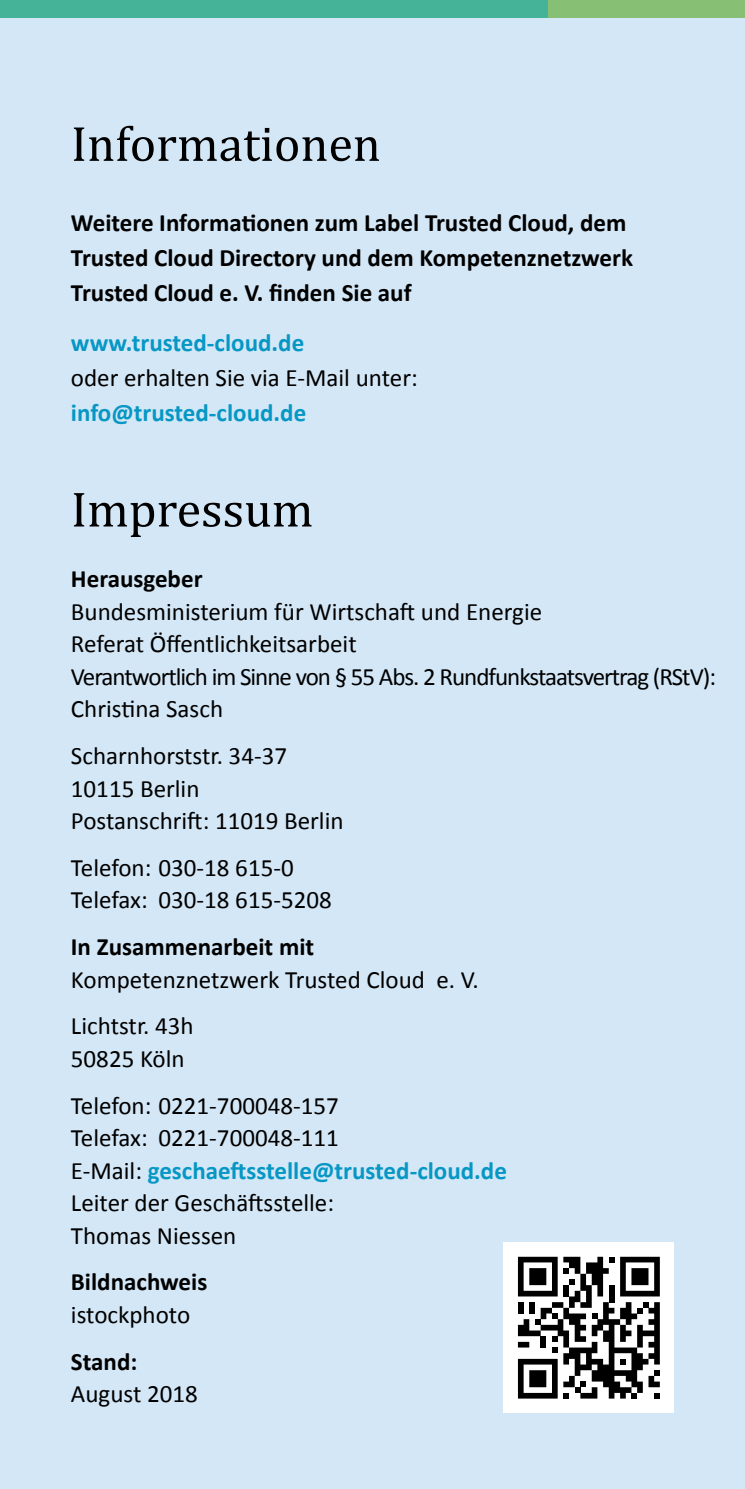
<style>
.page{position:relative;width:745px;height:1489px;background:#fff}
.page>*{position:absolute;margin:0;border:0;box-sizing:border-box;transform-origin:0 0}
.t1{font:50px "Cambria";color:#000}
.t2{font:25px/32.5px "Calibri";color:#000}
.t3{font:700 25px/35px "Calibri";color:#000}
.t4{font:700 25px "Calibri";color:#0697c5}
.s1{font-weight:700;color:#0697c5}
</style>
<div class="page">
<div style="left:0;top:0;width:744px;height:1488px;background:#d4e7f6"></div>
<div style="left:0;top:0;width:548px;height:18px;background:#45b397"></div>
<div style="left:548px;top:0;width:196px;height:18px;background:#87c074"></div>
<div style="left:503px;top:1242px;width:170px;height:170px;background:#fff"></div>
<svg style="left:517px;top:1256px;width:142px;height:142px"></svg>
<h1 class="t1" style="left:71px;top:114px;width:311px">Informationen</h1>
<p class="t3" style="left:71px;top:205px;width:563px">Weitere Informationen zum Label Trusted Cloud, dem<br>Trusted Cloud Directory und dem Kompetenznetzwerk<br>Trusted Cloud e. V. finden Sie auf</p>
<p class="t4" style="left:71px;top:327px;width:235px">www.trusted-cloud.de</p>
<p class="t2" style="left:71px;top:362px;width:348px">oder erhalten Sie via E-Mail unter:</p>
<p class="t4" style="left:71px;top:397px;width:237px">info@trusted-cloud.de</p>
<h1 class="t1" style="left:71px;top:480px;width:244px">Impressum</h1>
<p class="t3" style="left:71px;top:561px;width:133px">Herausgeber</p>
<p class="t2" style="left:71px;top:595px;width:646px">Bundesministerium für Wirtschaft und Energie<br>Referat Öffentlichkeitsarbeit<br>Verantwortlich im Sinne von § 55 Abs. 2 Rundfunkstaatsvertrag (RStV):<br>Christina Sasch</p>
<p class="t2" style="left:71px;top:739px;width:274px">Scharnhorststr. 34-37<br>10115 Berlin<br>Postanschrift: 11019 Berlin</p>
<p class="t2" style="left:71px;top:851px;width:262px">Telefon: 030-18 615-0<br>Telefax: 030-18 615-5208</p>
<p class="t3" style="left:71px;top:929px;width:244px">In Zusammenarbeit mit</p>
<p class="t2" style="left:71px;top:955px;width:409px;line-height:46.8px">Kompetenznetzwerk Trusted Cloud e. V.<br>Lichtstr. 43h</p>
<p class="t2" style="left:71px;top:1035px;width:269px;line-height:46.8px">50825 Köln<br>Telefon: 0221-700048-157</p>
<p class="t2" style="left:71px;top:1121px;width:437px">Telefax: 0221-700048-111<br>E-Mail: <span class="s1">geschaeftsstelle@trusted-cloud.de<br></span>Leiter der Geschäftsstelle:<br>Thomas Niessen</p>
<p class="t3" style="left:71px;top:1264px;width:138px">Bildnachweis</p>
<p class="t2" style="left:71px;top:1298px;width:121px">istockphoto</p>
<p class="t3" style="left:71px;top:1343px;width:68px">Stand:</p>
<p class="t2" style="left:71px;top:1377px;width:128px">August 2018</p>
</div>
